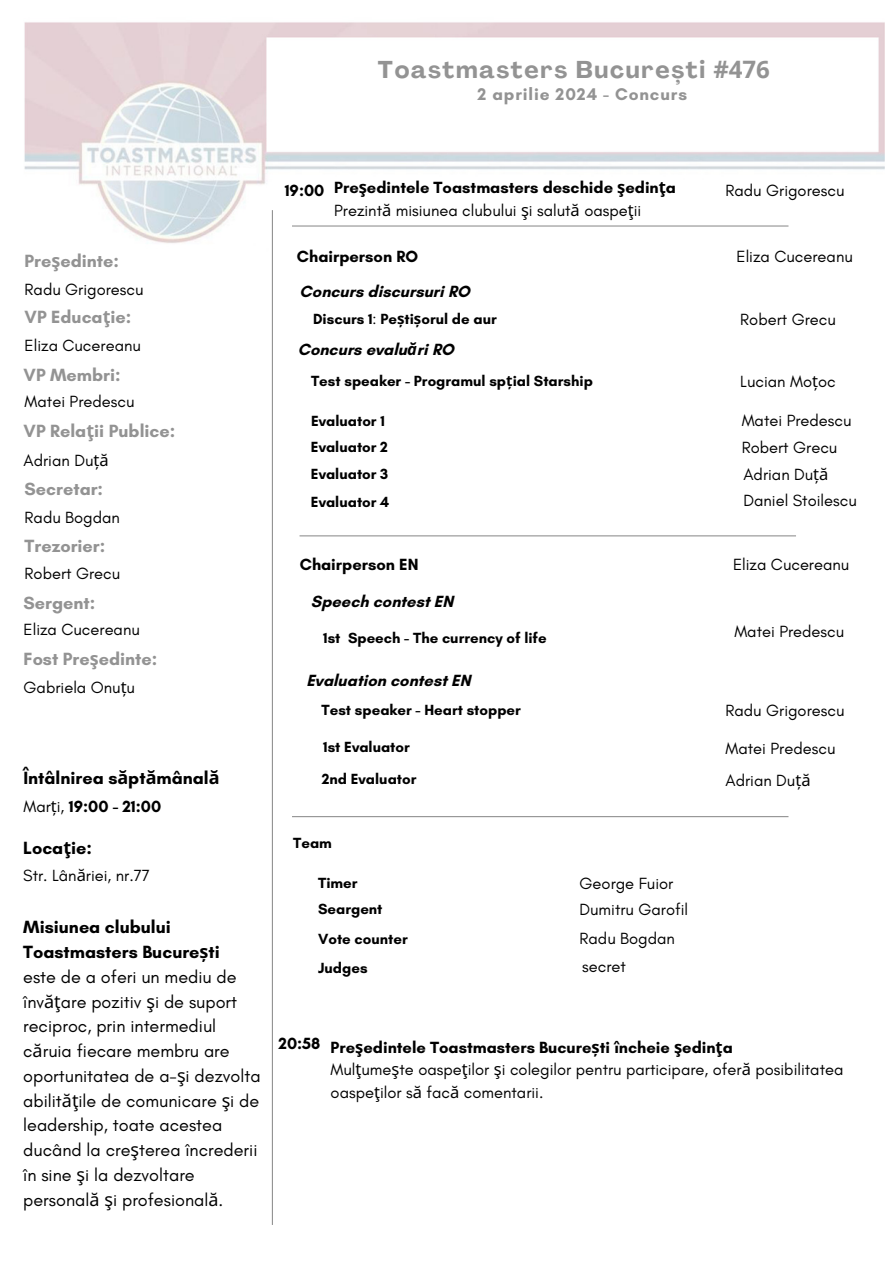
<style>
.page{position:relative;width:894px;height:1264px;background:#fff}
.page>*{position:absolute;margin:0;border:0;box-sizing:border-box;transform-origin:0 0}
.t1{font:700 24px "Agrandir";letter-spacing:.07em;color:#939393}
.t2{font:18px/24.8px "Glacial Indifference";color:#000}
.t3{font:700 18px "Glacial Indifference";color:#939393}
.t4{font:700 18px "Glacial Indifference";color:#000}
.t5{font:700 17.25px "Glacial Indifference";letter-spacing:.05em;color:#939393}
.t6{font:16.5px/22.5px "Glacial Indifference";color:#000}
.t7{font:700 16.5px/22.5px "Glacial Indifference";color:#000}
.t8{font:700 15px "Glacial Indifference";color:#000}
.s1{font-family:"Open Sans"}
.s2{font-family:"Noto Sans"}
.s3{font-weight:400}
.s4{font-family:"Noto Sans";font-weight:400}
.s5{font-weight:700}
.s6{font-family:"Noto Sans";font-weight:700}
.s7{font-family:"Noto Sans";font-style:italic}
</style>
<div class="page">
<img style="left:24px;top:22px;width:860px;height:1163px">
<hr style="left:272px;top:210px;width:1px;height:1014px;background:#939393">
<hr style="left:299px;top:535px;width:496px;height:1px;background:#939393">
<hr style="left:292px;top:225px;width:496px;height:1px;background:#939393">
<hr style="left:292px;top:816px;width:496px;height:1px;background:#939393">
<h2 class="t1" style="left:378px;top:60px;width:393px">Toastmasters București <span class="s1">#476</span></h2>
<h3 class="t5" style="left:477px;top:83px;width:211px">2 aprilie 2024 - Concurs</h3>
<h3 class="t3" style="left:25px;top:250px;width:96px">Pre<span class="s2">ş</span>edinte:</h3>
<h4 class="t6" style="left:25px;top:277px;width:120px">Radu Grigorescu</h4>
<h3 class="t3" style="left:25px;top:306px;width:108px">VP Educa<span class="s2">ţ</span>ie:</h3>
<h4 class="t6" style="left:25px;top:334px;width:118px">Eliza Cucereanu</h4>
<h3 class="t3" style="left:24px;top:363px;width:99px">VP Membri:</h3>
<h4 class="t6" style="left:25px;top:389px;width:111px">Matei Predescu</h4>
<h3 class="t3" style="left:24px;top:420px;width:153px">VP Rela<span class="s2">ţ</span>ii Publice:</h3>
<h4 class="t6" style="left:24px;top:449px;width:86px">Adrian Du<span class="s2">ță</span></h4>
<h3 class="t3" style="left:25px;top:478px;width:80px">Secretar:</h3>
<h4 class="t6" style="left:25px;top:506px;width:97px">Radu Bogdan</h4>
<h3 class="t3" style="left:25px;top:534px;width:82px">Trezorier:</h3>
<h4 class="t6" style="left:25px;top:562px;width:97px">Robert Grecu</h4>
<h3 class="t3" style="left:24px;top:592px;width:73px">Sergent:</h3>
<h4 class="t3" style="left:24px;top:648px;width:135px">Fost Pre<span class="s2">ş</span>edinte:</h4>
<h4 class="t6" style="left:24px;top:676px;width:113px">Gabriela Onu<span class="s2">ț</span>u</h4>
<h5 class="t6" style="left:24px;top:618px;width:118px">Eliza Cucereanu</h5>
<h3 class="t4" style="left:23px;top:767px;width:198px">Întâlnirea s<span class="s2">ă</span>pt<span class="s2">ă</span>mânal<span class="s2">ă</span></h3>
<h4 class="t7" style="left:23px;top:795px;width:139px"><span class="s3">Mar</span><span class="s4">ț</span><span class="s3">i,</span> 19:00 - 21:00</h4>
<h3 class="t4" style="left:23px;top:836px;width:70px">Loca<span class="s2">ţ</span>ie:</h3>
<p class="t6" style="left:23px;top:864px;width:128px">Str. Lân<span class="s2">ă</span>riei, nr.77</p>
<h4 class="t2" style="left:23px;top:914px;width:239px"><span class="s5">Misiunea clubului<br>Toastmasters Bucure</span><span class="s6">ș</span><span class="s5">ti<br></span>este de a oferi un mediu de înv<span class="s2">ăţ</span>are pozitiv <span class="s2">ş</span>i de suport reciproc, prin intermediul c<span class="s2">ă</span>ruia fiecare membru are oportunitatea de a-<span class="s2">ş</span>i dezvolta abilit<span class="s2">ăţ</span>ile de comunicare <span class="s2">ş</span>i de leadership, toate acestea ducând la cre<span class="s2">ş</span>terea încrederii în sine <span class="s2">ş</span>i la dezvoltare personal<span class="s2">ă ş</span>i profesional<span class="s2">ă</span>.</h4>
<h3 class="t7" style="left:334px;top:176px;width:343px">Pre<span class="s2">ş</span>edintele Toastmasters deschide <span class="s2">ş</span>edin<span class="s2">ţ</span>a<br><span class="s3">Prezint</span><span class="s4">ă</span> <span class="s3">misiunea clubului</span> <span class="s4">ş</span><span class="s3">i salut</span><span class="s4">ă</span> <span class="s3">oaspe</span><span class="s4">ţ</span><span class="s3">ii</span></h3>
<h4 class="t7" style="left:284px;top:179px;width:41px">19:00</h4>
<h3 class="t6" style="left:725px;top:179px;width:120px">Radu Grigorescu</h3>
<h4 class="t7" style="left:297px;top:244px;width:123px">Chairperson RO</h4>
<h5 class="t7" style="left:299px;top:279px;width:172px">Concurs discursuri RO</h5>
<h4 class="t6" style="left:736px;top:245px;width:118px">Eliza Cucereanu</h4>
<h5 class="t8" style="left:313px;top:309px;width:185px">Discurs 1<span class="s3">:</span> Pe<span class="s2">ș</span>ti<span class="s2">ș</span>orul de aur</h5>
<h5 class="t6" style="left:740px;top:308px;width:97px">Robert Grecu</h5>
<h5 class="t7" style="left:298px;top:337px;width:157px">Concurs evalu<span class="s7">ă</span>ri RO</h5>
<h4 class="t8" style="left:311px;top:372px;width:283px">Test speaker - Programul sp<span class="s2">ț</span>ial Starship</h4>
<h4 class="t6" style="left:740px;top:370px;width:97px">Lucian Mo<span class="s2">ț</span>oc</h4>
<h4 class="t8" style="left:311px;top:412px;width:75px">Evaluator 1</h4>
<h3 class="t8" style="left:311px;top:438px;width:79px">Evaluator 2</h3>
<h4 class="t8" style="left:311px;top:464px;width:79px">Evaluator 3</h4>
<h3 class="t8" style="left:311px;top:493px;width:80px">Evaluator 4</h3>
<h5 class="t6" style="left:741px;top:409px;width:111px">Matei Predescu</h5>
<h4 class="t6" style="left:741px;top:436px;width:97px">Robert Grecu</h4>
<h3 class="t6" style="left:743px;top:462px;width:86px">Adrian Du<span class="s2">ță</span></h3>
<h5 class="t6" style="left:743px;top:488px;width:115px">Daniel Stoilescu</h5>
<h4 class="t7" style="left:299px;top:552px;width:120px">Chairperson EN</h4>
<h4 class="t7" style="left:311px;top:590px;width:144px">Speech contest EN</h4>
<h5 class="t8" style="left:323px;top:629px;width:225px">1st Speech - The currency of life</h5>
<h5 class="t7" style="left:306px;top:668px;width:166px">Evaluation contest EN</h5>
<h3 class="t6" style="left:732px;top:552px;width:118px">Eliza Cucereanu</h3>
<h4 class="t6" style="left:734px;top:620px;width:111px">Matei Predescu</h4>
<h5 class="t8" style="left:321px;top:700px;width:201px">Test speaker - Heart stopper</h5>
<h5 class="t6" style="left:725px;top:699px;width:120px">Radu Grigorescu</h5>
<h4 class="t8" style="left:323px;top:738px;width:88px">1st Evaluator</h4>
<h5 class="t8" style="left:322px;top:770px;width:96px">2nd Evaluator</h5>
<h4 class="t8" style="left:293px;top:834px;width:40px">Team</h4>
<h4 class="t8" style="left:318px;top:873px;width:41px">Timer</h4>
<h4 class="t8" style="left:318px;top:900px;width:66px">Seargent</h4>
<h4 class="t8" style="left:318px;top:929px;width:91px">Vote counter</h4>
<h3 class="t6" style="left:579px;top:872px;width:95px">George Fuior</h3>
<h4 class="t6" style="left:579px;top:898px;width:110px">Dumitru Garofil</h4>
<p class="t6" style="left:579px;top:927px;width:97px">Radu Bogdan</p>
<h1 class="t8" style="left:318px;top:958px;width:51px">Judges</h1>
<h4 class="t6" style="left:582px;top:955px;width:45px">secret</h4>
<h5 class="t6" style="left:725px;top:737px;width:111px">Matei Predescu</h5>
<h5 class="t6" style="left:725px;top:769px;width:86px">Adrian Du<span class="s2">ță</span></h5>
<h4 class="t7" style="left:278px;top:1032px;width:43px">20:58</h4>
<h3 class="t7" style="left:330px;top:1035px;width:403px">Pre<span class="s2">ş</span>edintele Toastmasters Bucure<span class="s2">ș</span>ti încheie <span class="s2">ş</span>edin<span class="s2">ţ</span>a</h3>
<h4 class="t6" style="left:330px;top:1058px;width:514px">Mul<span class="s2">ţ</span>ume<span class="s2">ş</span>te oaspe<span class="s2">ţ</span>ilor <span class="s2">ş</span>i colegilor pentru participare, ofer<span class="s2">ă</span> posibilitatea oaspe<span class="s2">ţ</span>ilor s<span class="s2">ă</span> fac<span class="s2">ă</span> comentarii.</h4>
</div>
